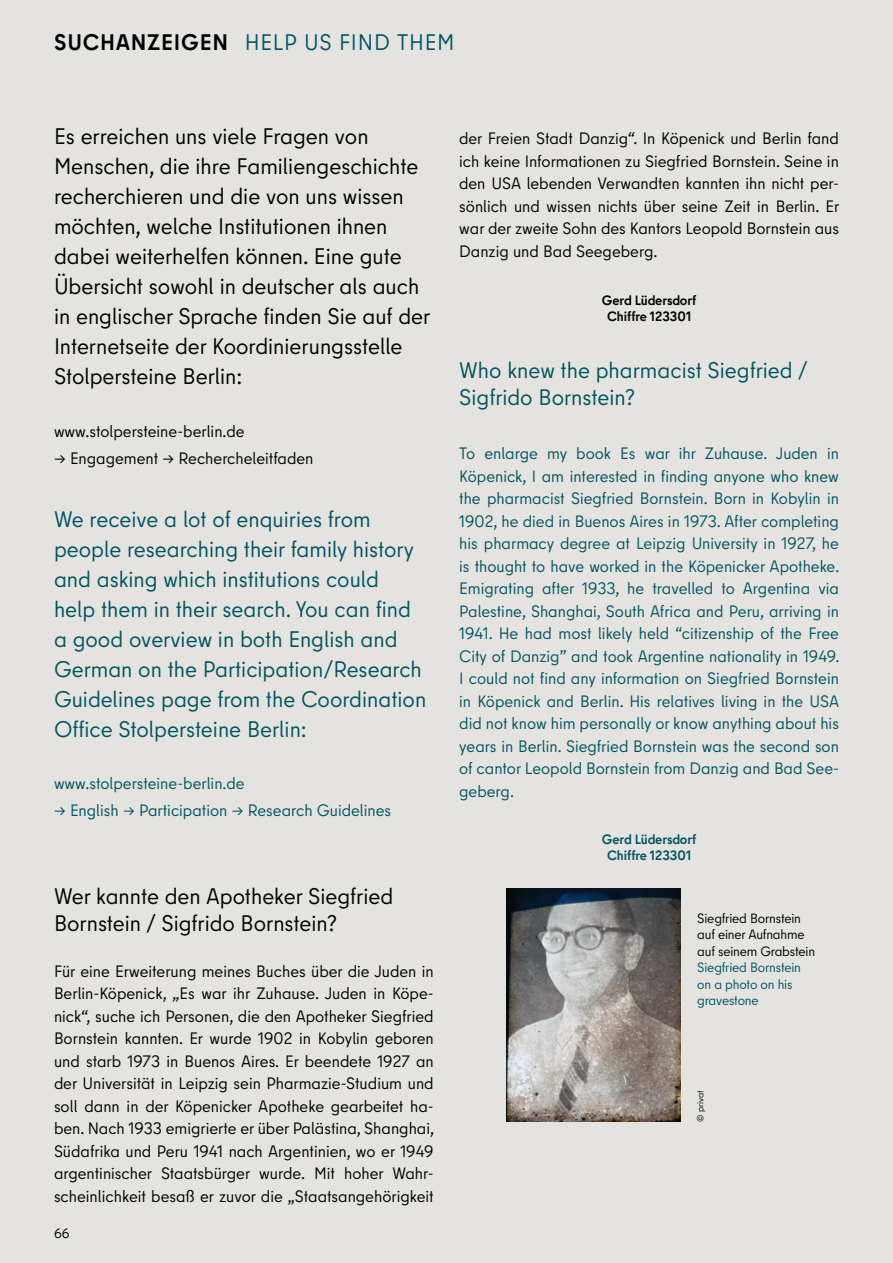
<style>
.page{position:relative;width:893px;height:1263px;background:#e4e3e0}
.page>*{position:absolute;margin:0;border:0;box-sizing:border-box;transform-origin:0 0}
.Artikel_Intro_DE{font:22.5px/30px "Berlin Type";color:#000}
.Artikel_Intro_EN{font:22.5px/30px "Berlin Type";color:#005561}
.Artikel_H_Suchanzeige_DE{font:22.5px/27px "Berlin Type";color:#000}
.Artikel_H_Suchanzeige_EN{font:22.5px/27px "Berlin Type";color:#005561}
.Artikel_Intro_EN-2{font:22.5px "Berlin Type";letter-spacing:.03em;color:#005561}
.Artikel_Fließtext_DE{font:16.5px/22.5px "Berlin Type";color:#000;text-align:justify}
.Artikel_Fließtext_EN{font:16.5px/22.5px "Berlin Type";color:#005561;text-align:justify}
.Artikel_Weblink_Verweis_EN{font:16.5px "Berlin Type";color:#005561}
.Artikel_Weblink_Verweis_DE{font:16.5px "Berlin Type";color:#000}
.t1{font:13.5px/16.5px "Berlin Type";letter-spacing:-.015em;color:#000}
.t2{font:13.5px/16.5px "Berlin Type";letter-spacing:-.015em;color:#005561}
.Artikel_Weitere_Infos_DE{font:700 13.5px "Berlin Type";color:#000}
.Artikel_Weitere_Infos_EN{font:700 13.5px "Berlin Type";color:#005561}
.t3{font:9px "Berlin Type";letter-spacing:-.015em;color:#000}
.s1{font-weight:700;color:#000}
</style>
<div class="page">
<img style="left:507px;top:889px;width:173px;height:233px">
<hr style="left:892px;top:797px;width:1px;height:466px;background:#000">
<h1 class="Artikel_Intro_EN-2" style="left:54px;top:28px;width:402px"><span class="s1">SUCHANZEIGEN</span> HELP US FIND THEM</h1>
<p class="Artikel_Intro_DE" style="left:54px;top:121px;width:378px">Es erreichen uns viele Fragen von Menschen, die ihre Familiengeschichte recherchieren und die von uns wissen möchten, welche Institutionen ihnen dabei weiterhelfen können. Eine gute Übersicht sowohl in deutscher als auch in englischer Sprache finden Sie auf der Internetseite der Koordinierungsstelle Stolpersteine Berlin:</p>
<p class="Artikel_Weblink_Verweis_DE" style="left:54px;top:421px;width:192px">www.stolpersteine-berlin.de</p>
<p class="Artikel_Weblink_Verweis_DE" style="left:54px;top:448px;width:261px">-&gt; Engagement -&gt; Rechercheleitfaden</p>
<p class="Artikel_Intro_EN" style="left:54px;top:504px;width:374px">We receive a lot of enquiries from people researching their family history and asking which institutions could<br>help them in their search. You can find a good overview in both English and German on the Participation/Research Guidelines page from the Coordination Office Stolpersteine Berlin:</p>
<p class="Artikel_Weblink_Verweis_EN" style="left:54px;top:773px;width:192px">www.stolpersteine-berlin.de</p>
<p class="Artikel_Weblink_Verweis_EN" style="left:54px;top:800px;width:339px">-&gt; English -&gt; Participation -&gt; Research Guidelines</p>
<h2 class="Artikel_H_Suchanzeige_DE" style="left:54px;top:883px;width:341px">Wer kannte den Apotheker Siegfried<br>Bornstein / Sigfrido Bornstein?</h2>
<p class="Artikel_Fließtext_DE" style="left:54px;top:960px;width:382px">Für eine Erweiterung meines Buches über die Juden in Berlin-Köpenick, „Es war ihr Zuhause. Juden in Köpe&shy;nick“, suche ich Personen, die den Apotheker Siegfried Bornstein kannten. Er wurde 1902 in Kobylin geboren und starb 1973 in Buenos Aires. Er beendete 1927 an der Universität in Leipzig sein Pharmazie-Studium und soll dann in der Köpenicker Apotheke gearbeitet ha&shy;ben. Nach 1933 emigrierte er über Palästina, Shanghai, Südafrika und Peru 1941 nach Argentinien, wo er 1949 argentinischer Staatsbürger wurde. Mit hoher Wahr&shy;scheinlichkeit besaß er zuvor die „Staatsangehörigkeit</p>
<p class="t1" style="left:54px;top:1225px;width:17px">66</p>
<p class="Artikel_Fließtext_DE" style="left:459px;top:127px;width:382px">der Freien Stadt Danzig“. In Köpenick und Berlin fand ich keine Informationen zu Siegfried Bornstein. Seine in den USA lebenden Verwandten kannten ihn nicht per&shy;sönlich und wissen nichts über seine Zeit in Berlin. Er war der zweite Sohn des Kantors Leopold Bornstein aus Danzig und Bad Seegeberg.</p>
<p class="Artikel_Weitere_Infos_DE" style="left:602px;top:292px;width:96px">Gerd Lüdersdorf</p>
<p class="Artikel_Weitere_Infos_DE" style="left:607px;top:308px;width:86px">Chiffre 123301</p>
<h2 class="Artikel_H_Suchanzeige_EN" style="left:459px;top:357px;width:350px">Who knew the pharmacist Siegfried /<br>Sigfrido Bornstein?</h2>
<p class="Artikel_Fließtext_EN" style="left:459px;top:442px;width:382px">To enlarge my book Es war ihr Zuhause. Juden in Köpenick, I am interested in finding anyone who knew the pharmacist Siegfried Bornstein. Born in Kobylin in 1902, he died in Buenos Aires in 1973. After completing his pharmacy degree at Leipzig University in 1927, he is thought to have worked in the Köpenicker Apotheke.<br>Emigrating after 1933, he travelled to Argentina via Palestine, Shanghai, South Africa and Peru, arriving in 1941. He had most likely held “citizenship of the Free City of Danzig” and took Argentine nationality in 1949.<br>I could not find any information on Siegfried Bornstein in Köpenick and Berlin. His relatives living in the USA did not know him personally or know anything about his years in Berlin. Siegfried Bornstein was the second son of cantor Leopold Bornstein from Danzig and Bad See&shy;geberg.</p>
<p class="Artikel_Weitere_Infos_EN" style="left:602px;top:830px;width:96px">Gerd Lüdersdorf</p>
<p class="Artikel_Weitere_Infos_EN" style="left:607px;top:847px;width:86px">Chiffre 123301</p>
<p class="t1" style="left:697px;top:910px;width:119px">Siegfried Bornstein auf einer Aufnahme auf seinem Grabstein</p>
<p class="t2" style="left:697px;top:959px;width:105px">Siegfried Bornstein on a photo on his gravestone</p>
<p class="t3" style="left:695px;top:1122px;width:32px;rotate:-90deg">© privat</p>
</div>
